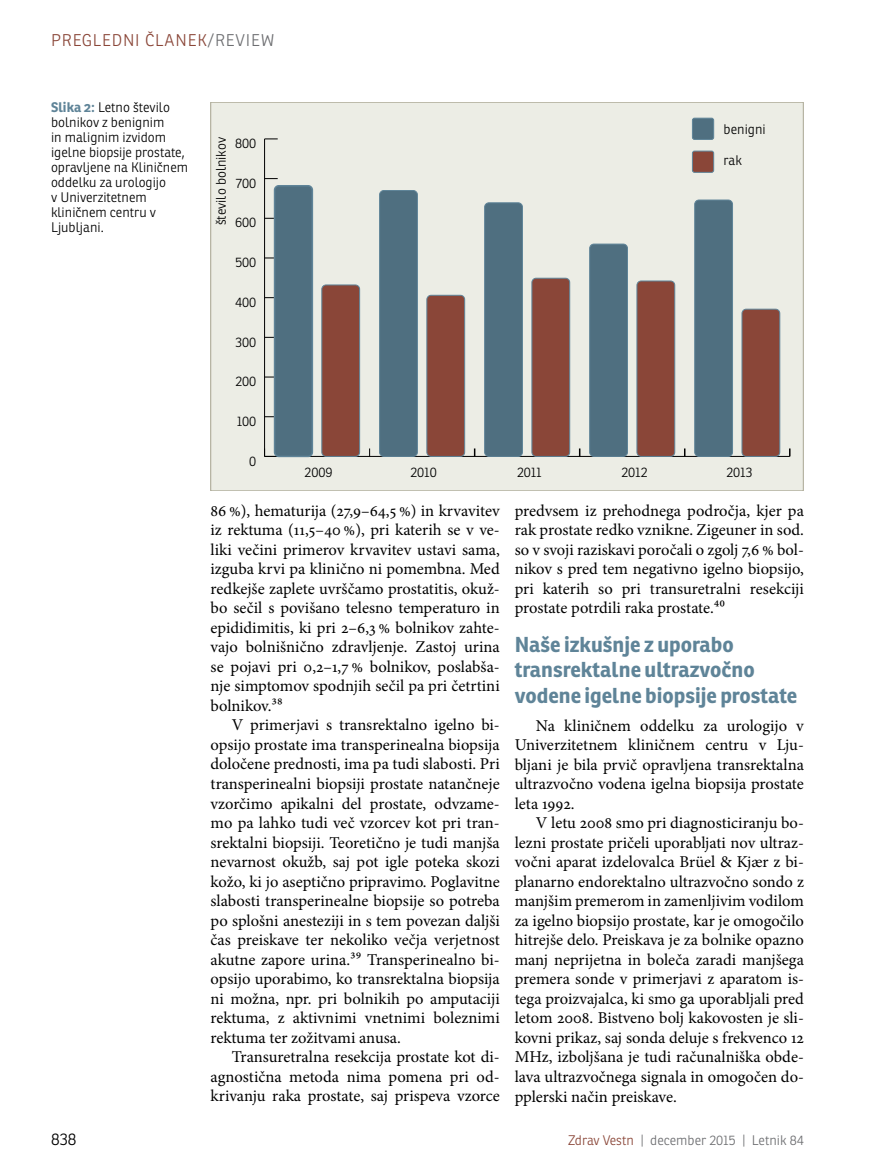
<style>
.page{position:relative;width:872px;height:1166px;background:#fff}
.page>*{position:absolute;margin:0;border:0;box-sizing:border-box;transform-origin:0 0}
.t1{font:700 21px/25.5px "Ronnia";color:#5f8498}
.t2{font:16.5px/19.5px "Minion Pro";color:#000;text-align:justify}
.t3{font:300 16.5px "Ronnia";letter-spacing:.05em;color:#8a4638}
.t4{font:300 16.5px "Ronnia";color:#000}
.t5{font:300 13.5px/15px "Ronnia";color:#000}
.t6{font:300 13.5px "Ronnia";color:#6d6e71}
.s1{color:#6d6e71}
.s2{font-weight:700;color:#5f8498}
.s3{color:#8a4638}
</style>
<div class="page">
<div style="left:210px;top:102px;width:593px;height:389px;background:#ecede5"></div>
<hr style="left:264px;top:456px;width:525px;height:1px;background:#000">
<hr style="left:264px;top:139px;width:1px;height:317px;background:#000">
<svg style="left:264px;top:448px;width:11px;height:9px"></svg>
<svg style="left:265px;top:178px;width:13px;height:1px"></svg>
<svg style="left:264px;top:138px;width:14px;height:1px"></svg>
<div style="left:322px;top:285px;width:37px;height:171px;background:#8a4638;border-radius:4px"></div>
<div style="left:321px;top:284px;width:39px;height:172px;border:1px solid #5f8498;border-radius:4px"></div>
<div style="left:427px;top:295px;width:37px;height:161px;background:#8a4638;border-radius:4px"></div>
<div style="left:426px;top:295px;width:39px;height:161px;border:1px solid #5f8498;border-radius:4px"></div>
<div style="left:532px;top:278px;width:37px;height:178px;background:#8a4638;border-radius:4px"></div>
<div style="left:531px;top:278px;width:39px;height:178px;border:1px solid #5f8498;border-radius:4px"></div>
<div style="left:637px;top:281px;width:37px;height:175px;background:#8a4638;border-radius:4px"></div>
<div style="left:636px;top:280px;width:39px;height:176px;border:1px solid #5f8498;border-radius:4px"></div>
<div style="left:742px;top:309px;width:37px;height:147px;background:#8a4638;border-radius:4px"></div>
<div style="left:741px;top:309px;width:39px;height:147px;border:1px solid #5f8498;border-radius:4px"></div>
<div style="left:274px;top:186px;width:38px;height:270px;background:#4f6f80;border-radius:4px"></div>
<div style="left:274px;top:185px;width:39px;height:272px;border:2px solid #5f8498;border-radius:4px"></div>
<div style="left:379px;top:190px;width:38px;height:266px;background:#4f6f80;border-radius:4px"></div>
<div style="left:379px;top:190px;width:39px;height:266px;border:1px solid #5f8498;border-radius:4px"></div>
<div style="left:484px;top:203px;width:38px;height:253px;background:#4f6f80;border-radius:4px"></div>
<div style="left:484px;top:202px;width:39px;height:254px;border:1px solid #5f8498;border-radius:4px"></div>
<div style="left:589px;top:244px;width:38px;height:212px;background:#4f6f80;border-radius:4px"></div>
<div style="left:589px;top:244px;width:39px;height:212px;border:1px solid #5f8498;border-radius:4px"></div>
<div style="left:694px;top:200px;width:38px;height:256px;background:#4f6f80;border-radius:4px"></div>
<div style="left:694px;top:199px;width:39px;height:257px;border:1px solid #5f8498;border-radius:4px"></div>
<div style="left:692px;top:118px;width:21px;height:21px;background:#4f6f80;border-radius:2px"></div>
<div style="left:692px;top:118px;width:22px;height:22px;border:1px solid #5f8498;border-radius:2px"></div>
<div style="left:692px;top:151px;width:21px;height:21px;background:#8a4638;border-radius:2px"></div>
<div style="left:692px;top:151px;width:22px;height:22px;border:1px solid #5f8498;border-radius:2px"></div>
<p class="t3" style="left:51px;top:30px;width:225px">Pregledni članek<span class="s1">/Review</span></p>
<p class="t5" style="left:51px;top:99px;width:139px"><span class="s2">Slika 2:</span> Letno število bolnikov z benignim<br>in malignim izvidom igelne biopsije prostate, opravljene na Kliničnem oddelku za urologijo<br>v Univerzitetnem kliničnem centru v<br>Ljubljani.</p>
<p class="t5" style="left:213px;top:225px;width:90px;rotate:-90deg">število bolnikov</p>
<p class="t5" style="left:235px;top:136px;width:23px">800</p>
<p class="t5" style="left:236px;top:175px;width:22px">700</p>
<p class="t5" style="left:235px;top:215px;width:23px">600</p>
<p class="t5" style="left:235px;top:255px;width:22px">500</p>
<p class="t5" style="left:235px;top:294px;width:23px">400</p>
<p class="t5" style="left:235px;top:334px;width:22px">300</p>
<p class="t5" style="left:235px;top:374px;width:22px">200</p>
<p class="t5" style="left:237px;top:413px;width:21px">100</p>
<p class="t5" style="left:249px;top:453px;width:9px">0</p>
<p class="t5" style="left:305px;top:464px;width:29px">2009</p>
<p class="t5" style="left:410px;top:464px;width:28px">2010</p>
<p class="t2" style="left:210px;top:500px;width:291px">86 %), hematurija (27,9–64,5 %) in krvavitev iz rektuma (11,5–40 %), pri katerih se v ve&shy;liki večini primerov krvavitev ustavi sama, izguba krvi pa klinično ni pomembna. Med redkejše zaplete uvrščamo prostatitis, okuž&shy;bo sečil s povišano telesno temperaturo in epididimitis, ki pri 2–6,3 % bolnikov zahte&shy;vajo bolnišnično zdravljenje. Zastoj urina se pojavi pri 0,2–1,7 % bolnikov, poslabša&shy;nje simptomov spodnjih sečil pa pri četrtini bolnikov.38</p>
<p class="t2" style="left:210px;top:715px;width:291px;text-indent:21px">V primerjavi s transrektalno igelno bi&shy;opsijo prostate ima transperinealna biopsija določene prednosti, ima pa tudi slabosti. Pri transperinealni biopsiji prostate natančneje vzorčimo apikalni del prostate, odvzame&shy;mo pa lahko tudi več vzorcev kot pri tran&shy;srektalni biopsiji. Teoretično je tudi manjša nevarnost okužb, saj pot igle poteka skozi kožo, ki jo aseptično pripravimo. Poglavitne slabosti transperinealne biopsije so potreba po splošni anesteziji in s tem povezan daljši čas preiskave ter nekoliko večja verjetnost akutne zapore urina.39 Transperinealno bi&shy;opsijo uporabimo, ko transrektalna biopsija ni možna, npr. pri bolnikih po amputaciji rektuma, z aktivnimi vnetnimi boleznimi rektuma ter zožitvami anusa.</p>
<p class="t2" style="left:210px;top:1046px;width:291px;text-indent:21px">Transuretralna resekcija prostate kot di&shy;agnostična metoda nima pomena pri od&shy;krivanju raka prostate, saj prispeva vzorce</p>
<p class="t5" style="left:723px;top:121px;width:44px">benigni</p>
<p class="t5" style="left:723px;top:153px;width:20px">rak</p>
<p class="t5" style="left:517px;top:464px;width:26px">2011</p>
<p class="t5" style="left:621px;top:464px;width:28px">2012</p>
<p class="t5" style="left:726px;top:464px;width:27px">2013</p>
<p class="t2" style="left:514px;top:500px;width:291px">predvsem iz prehodnega področja, kjer pa rak prostate redko vznikne. Zigeuner in sod. so v svoji raziskavi poročali o zgolj 7,6 % bol&shy;nikov s pred tem negativno igelno biopsijo, pri katerih so pri transuretralni resekciji prostate potrdili raka prostate.40</p>
<p class="t1" style="left:514px;top:631px;width:284px">Naše izkušnje z uporabo transrektalne ultrazvočno vodene igelne biopsije prostate</p>
<p class="t2" style="left:514px;top:715px;width:291px;text-indent:21px">Na kliničnem oddelku za urologijo v Univerzitetnem kliničnem centru v Lju&shy;bljani je bila prvič opravljena transrektalna ultrazvočno vodena igelna biopsija prostate leta 1992.</p>
<p class="t2" style="left:514px;top:813px;width:291px;text-indent:21px">V letu 2008 smo pri diagnosticiranju bo&shy;lezni prostate pričeli uporabljati nov ultraz&shy;vočni aparat izdelovalca Brüel &amp; Kjær z bi&shy;planarno endorektalno ultrazvočno sondo z manjšim premerom in zamenljivim vodilom za igelno biopsijo prostate, kar je omogočilo hitrejše delo. Preiskava je za bolnike opazno manj neprijetna in boleča zaradi manjšega premera sonde v primerjavi z aparatom is&shy;tega proizvajalca, ki smo ga uporabljali pred letom 2008. Bistveno bolj kakovosten je sli&shy;kovni prikaz, saj sonda deluje s frekvenco 12<br>MHz, izboljšana je tudi računalniška obde&shy;lava ultrazvočnega signala in omogočen do&shy;pplerski način preiskave.</p>
<p class="t4" style="left:51px;top:1128px;width:27px">838</p>
<p class="t6" style="left:568px;top:1131px;width:237px"><span class="s3">Zdrav Vestn</span> | december 2015 | Letnik 84</p>
</div>
